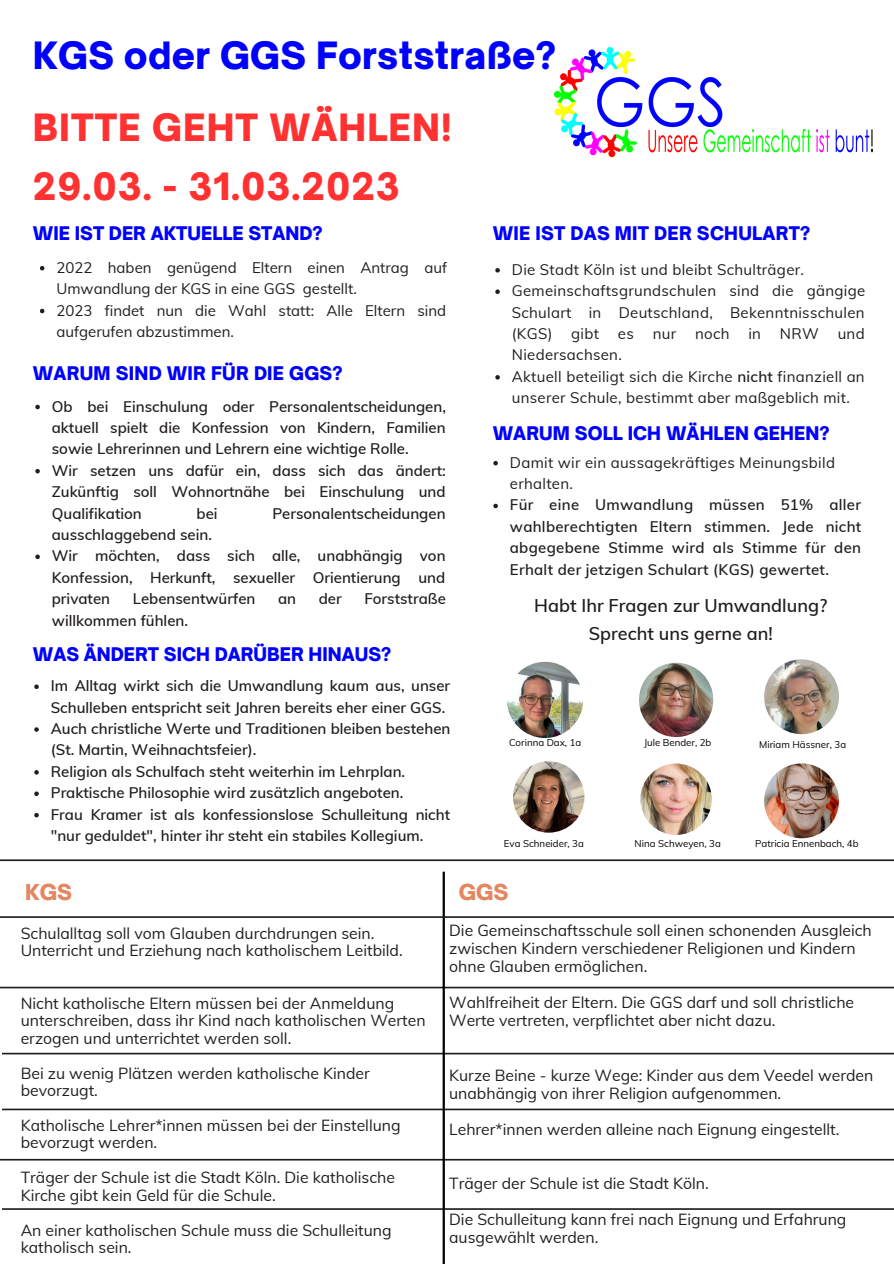
<style>
.page{position:relative;width:894px;height:1264px;background:#fff}
.page>*{position:absolute;margin:0;border:0;box-sizing:border-box;transform-origin:0 0}
.t1{font:900 36px/58.5px "Open Sauce One";letter-spacing:.03em;color:#ff3131}
.t2{font:900 36px "Open Sauce One";letter-spacing:.01em;color:#00f}
.t3{font:900 21px "Open Sauce One";color:#e4865f}
.t4{font:900 18px "Open Sauce One";letter-spacing:.005em;color:#00f}
.t5{font:600 18px/27px "Muli";color:#211d1d;text-align:center}
.t6{font:15.75px/17.4px "Muli";color:#211d1d}
.t7{font:600 15px/21.5px "Muli";color:#211d1d}
.t8{font:15px/21.5px "Muli";letter-spacing:.02em;color:#211d1d}
.t9{font:15px/21.5px "Muli";color:#211d1d}
.t10{font:9.75px "Muli";color:#000}
.s1{font-weight:600}
</style>
<div class="page">
<img style="left:513px;top:761px;width:71px;height:71px;border-radius:50%">
<svg style="left:0;top:986px;width:893px;height:2px;background:#716f6f"></svg>
<svg style="left:2px;top:1052px;width:891px;height:2px;background:#777474"></svg>
<svg style="left:2px;top:1108px;width:891px;height:2px;background:#656363"></svg>
<svg style="left:0;top:1158px;width:893px;height:2px;background:#848282"></svg>
<svg style="left:2px;top:1208px;width:891px;height:1px"></svg>
<hr style="left:442px;top:871px;width:3px;height:392px;background:#000">
<svg style="left:0;top:916px;width:893px;height:1px"></svg>
<svg style="left:0;top:859px;width:893px;height:2px;background:#4f4c4c"></svg>
<img style="left:763px;top:659px;width:75px;height:75px;border-radius:50%">
<img style="left:638px;top:662px;width:75px;height:75px;border-radius:50%">
<img style="left:763px;top:763px;width:75px;height:75px;border-radius:50%">
<img style="left:640px;top:763px;width:71px;height:72px;border-radius:50%">
<img style="left:554px;top:48px;width:318px;height:109px">
<svg style="left:495px;top:268px;width:4px;height:4px"></svg>
<svg style="left:495px;top:289px;width:4px;height:5px"></svg>
<svg style="left:495px;top:375px;width:4px;height:4px"></svg>
<svg style="left:35px;top:405px;width:5px;height:4px"></svg>
<svg style="left:35px;top:469px;width:5px;height:4px"></svg>
<svg style="left:35px;top:554px;width:5px;height:5px"></svg>
<img style="left:507px;top:661px;width:76px;height:77px;border-radius:50%">
<svg style="left:40px;top:266px;width:4px;height:4px"></svg>
<svg style="left:40px;top:309px;width:4px;height:4px"></svg>
<svg style="left:493px;top:461px;width:4px;height:4px"></svg>
<svg style="left:493px;top:503px;width:4px;height:5px"></svg>
<svg style="left:34px;top:684px;width:5px;height:5px"></svg>
<svg style="left:34px;top:727px;width:5px;height:4px"></svg>
<svg style="left:34px;top:770px;width:5px;height:4px"></svg>
<svg style="left:34px;top:791px;width:5px;height:5px"></svg>
<svg style="left:34px;top:813px;width:5px;height:4px"></svg>
<h1 class="t2" style="left:33px;top:33px;width:524px">KGS oder GGS Forststraße?</h1>
<h1 class="t1" style="left:33px;top:98px;width:420px">BITTE GEHT WÄHLEN!<br>29.03. - 31.03.2023</h1>
<p class="t4" style="left:33px;top:221px;width:291px">WIE IST DER AKTUELLE STAND?</p>
<p class="t9" style="left:56px;top:256px;width:392px">2022 haben genügend Eltern einen Antrag auf Umwandlung der KGS in eine GGS gestellt.<br>2023 findet nun die Wahl statt: Alle Eltern sind aufgerufen abzustimmen.</p>
<p class="t4" style="left:33px;top:362px;width:311px">WARUM SIND WIR FÜR DIE GGS?</p>
<p class="t7" style="left:52px;top:395px;width:395px">Ob bei Einschulung oder Personalentscheidungen, aktuell spielt die Konfession von Kindern, Familien sowie Lehrerinnen und Lehrern eine wichtige Rolle.<br>Wir setzen uns dafür ein, dass sich das ändert:<br>Zukünftig soll Wohnortnähe bei Einschulung und Qualifikation</p>
<p class="t7" style="left:196px;top:502px;width:23px">bei</p>
<p class="t7" style="left:272px;top:502px;width:175px">Personalentscheidungen</p>
<p class="t7" style="left:52px;top:523px;width:395px">ausschlaggebend sein.<br>Wir möchten, dass sich alle, unabhängig von<br>Konfession, Herkunft, sexueller Orientierung und privaten</p>
<p class="t7" style="left:133px;top:587px;width:124px">Lebensentwürfen</p>
<p class="t7" style="left:278px;top:587px;width:20px">an</p>
<p class="t7" style="left:318px;top:587px;width:24px">der</p>
<p class="t7" style="left:364px;top:587px;width:83px">Forststraße</p>
<p class="t7" style="left:52px;top:609px;width:138px">willkommen fühlen.</p>
<p class="t4" style="left:33px;top:643px;width:360px">WAS ÄNDERT SICH DARÜBER HINAUS?</p>
<p class="t7" style="left:51px;top:675px;width:401px">Im Alltag wirkt sich die Umwandlung kaum aus, unser Schulleben entspricht seit Jahren bereits eher einer GGS.<br>Auch christliche Werte und Traditionen bleiben bestehen (St. Martin, Weihnachtsfeier).<br>Religion als Schulfach steht weiterhin im Lehrplan.<br>Praktische Philosophie wird zusätzlich angeboten.<br>Frau Kramer ist als konfessionslose Schulleitung nicht "nur geduldet", hinter ihr steht ein stabiles Kollegium.</p>
<p class="t4" style="left:492px;top:222px;width:319px">WIE IST DAS MIT DER SCHULART?</p>
<p class="t8" style="left:511px;top:258px;width:355px">Die Stadt Köln ist und bleibt Schulträger.<br>Gemeinschaftsgrundschulen sind die gängige Schulart in Deutschland, Bekenntnisschulen (KGS)</p>
<p class="t8" style="left:571px;top:322px;width:29px">gibt</p>
<p class="t8" style="left:617px;top:322px;width:17px">es</p>
<p class="t8" style="left:652px;top:322px;width:25px">nur</p>
<p class="t8" style="left:694px;top:322px;width:36px">noch</p>
<p class="t8" style="left:748px;top:322px;width:14px">in</p>
<p class="t8" style="left:779px;top:322px;width:40px">NRW</p>
<p class="t8" style="left:837px;top:322px;width:29px">und</p>
<p class="t8" style="left:511px;top:344px;width:354px">Niedersachsen.<br>Aktuell beteiligt sich die Kirche <span class="s1">nicht</span> finanziell an unserer Schule, bestimmt aber maßgeblich mit.</p>
<p class="t4" style="left:492px;top:422px;width:338px">WARUM SOLL ICH WÄHLEN GEHEN?</p>
<p class="t8" style="left:509px;top:451px;width:326px">Damit wir ein aussagekräftiges Meinungsbild erhalten.</p>
<p class="t7" style="left:509px;top:494px;width:353px;text-align:justify">Für eine Umwandlung müssen 51% aller wahlberechtigten Eltern stimmen. Jede nicht abgegebene Stimme wird als Stimme für den Erhalt der jetzigen Schulart (KGS) gewertet.</p>
<p class="t5" style="left:534px;top:592px;width:294px">Habt Ihr Fragen zur Umwandlung?<br>Sprecht uns gerne an!</p>
<p class="t10" style="left:509px;top:736px;width:74px">Corinna Dax, 1a</p>
<p class="t10" style="left:504px;top:837px;width:81px">Eva Schneider, 3a</p>
<p class="t10" style="left:643px;top:736px;width:69px">Jule Bender, 2b</p>
<p class="t10" style="left:759px;top:738px;width:88px">Miriam Hässner, 3a</p>
<p class="t10" style="left:634px;top:837px;width:88px">Nina Schweyen, 3a</p>
<p class="t10" style="left:755px;top:837px;width:105px">Patricia Ennenbach, 4b</p>
<h2 class="t3" style="left:25px;top:878px;width:48px">KGS</h2>
<h2 class="t3" style="left:458px;top:878px;width:51px">GGS</h2>
<p class="t6" style="left:21px;top:924px;width:383px">Schulalltag soll vom Glauben durchdrungen sein.<br>Unterricht und Erziehung nach katholischem Leitbild.</p>
<p class="t6" style="left:21px;top:994px;width:406px">Nicht katholische Eltern müssen bei der Anmeldung unterschreiben, dass ihr Kind nach katholischen Werten erzogen und unterrichtet werden soll.</p>
<p class="t6" style="left:21px;top:1063px;width:350px">Bei zu wenig Plätzen werden katholische Kinder bevorzugt.</p>
<p class="t6" style="left:21px;top:1116px;width:381px">Katholische Lehrer*innen müssen bei der Einstellung bevorzugt werden.</p>
<p class="t6" style="left:21px;top:1168px;width:375px">Träger der Schule ist die Stadt Köln. Die katholische<br>Kirche gibt kein Geld für die Schule.</p>
<p class="t6" style="left:21px;top:1221px;width:372px">An einer katholischen Schule muss die Schulleitung katholisch sein.</p>
<p class="t6" style="left:449px;top:921px;width:424px;line-height:18px">Die Gemeinschaftsschule soll einen schonenden Ausgleich zwischen Kindern verschiedener Religionen und Kindern ohne Glauben ermöglichen.</p>
<p class="t6" style="left:449px;top:993px;width:406px;line-height:18px">Wahlfreiheit der Eltern. Die GGS darf und soll christliche<br>Werte vertreten, verpflichtet aber nicht dazu.</p>
<p class="t6" style="left:449px;top:1065px;width:425px;line-height:18px">Kurze Beine - kurze Wege: Kinder aus dem Veedel werden unabhängig von ihrer Religion aufgenommen.</p>
<p class="t6" style="left:449px;top:1119px;width:391px">Lehrer*innen werden alleine nach Eignung eingestellt.</p>
<p class="t6" style="left:449px;top:1173px;width:261px">Träger der Schule ist die Stadt Köln.</p>
<p class="t6" style="left:449px;top:1209px;width:398px;line-height:18px">Die Schulleitung kann frei nach Eignung und Erfahrung ausgewählt werden.</p>
</div>
